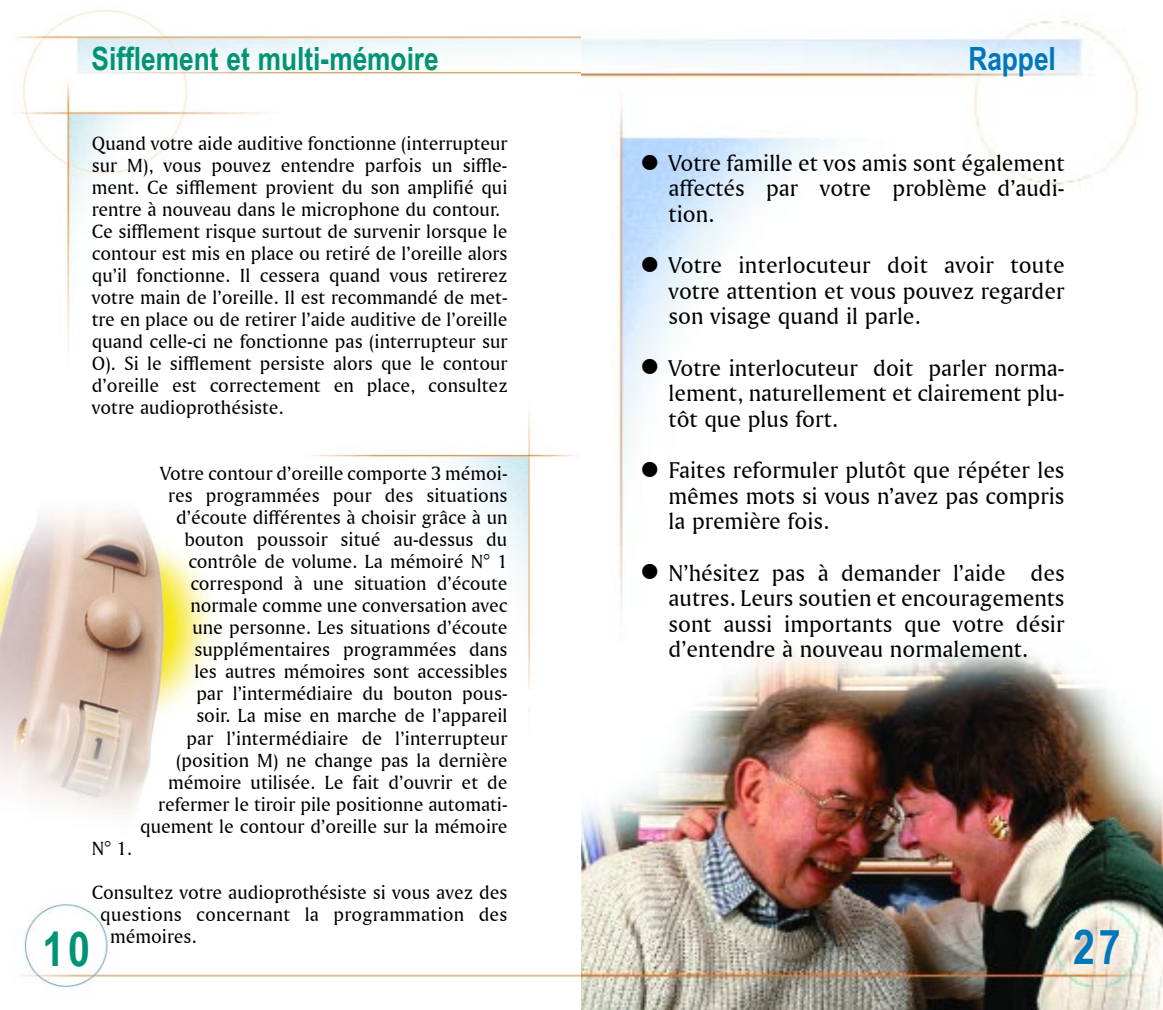
<style>
.page{position:relative;width:1163px;height:1010px;background:#fff}
.page>*{position:absolute;margin:0;border:0;box-sizing:border-box;transform-origin:0 0}
.t1{font:700 48px "Arial Narrow";color:#07b}
.t2{font:700 48px "Arial Narrow";color:#009475}
.t3{font:700 32px "Arial Narrow";color:#009475}
.t4{font:700 32px "Arial Narrow";color:#07b}
.t5{font:24px/25.6px "Amerigo BT Roman A";color:#000;text-align:justify}
.t6{font:20px/22px "Amerigo BT Roman A";color:#000}
</style>
<div class="page">
<img style="left:0;top:9px;width:581px;height:979px">
<img style="left:581px;top:20px;width:581px;height:989px">
<h2 class="t3" style="left:91px;top:34px;width:349px">Sifflement et multi-mémoire</h2>
<h2 class="t4" style="left:968px;top:34px;width:89px">Rappel</h2>
<p class="t6" style="left:92px;top:132px;width:417px">Quand votre aide auditive fonctionne (interrupteur sur M), vous pouvez entendre parfois un siffle&shy;ment. Ce sifflement provient du son amplifié qui rentre à nouveau dans le microphone du contour.<br>Ce sifflement risque surtout de survenir lorsque le contour est mis en place ou retiré de l’oreille alors qu’il fonctionne. Il cessera quand vous retirerez votre main de l’oreille. Il est recommandé de met&shy;tre en place ou de retirer l’aide auditive de l’oreille quand celle-ci ne fonctionne pas (interrupteur sur O). Si le sifflement persiste alors que le contour d’oreille est correctement en place, consultez votre audioprothésiste.</p>
<p class="t6" style="left:140px;top:462px;width:369px;text-align:right">Votre contour d’oreille comporte 3 mémoi&shy;res programmées pour des situations d’écoute différentes à choisir grâce à un bouton poussoir situé au-dessus du contrôle de volume. La mémoiré N° 1 correspond à une situation d’écoute normale comme une conversation avec<br>une personne. Les situations d’écoute supplémentaires programmées dans<br>les autres mémoires sont accessibles<br>par l’intermédiaire du bouton pous-<br>soir. La mise en marche de l’appareil<br>par l’intermédiaire de l’interrupteur (position M) ne change pas la dernière mémoire utilisée. Le fait d’ouvrir et de refermer le tiroir pile positionne automati&shy;quement le contour d’oreille sur la mémoire</p>
<p class="t6" style="left:92px;top:836px;width:42px">N° 1.</p>
<p class="t6" style="left:92px;top:880px;width:417px">Consultez votre audioprothésiste si vous avez des</p>
<p class="t6" style="left:100px;top:902px;width:408px">questions concernant la programmation des</p>
<p class="t6" style="left:110px;top:924px;width:88px">mémoires.</p>
<h1 class="t2" style="left:43px;top:912px;width:49px">10</h1>
<p class="t5" style="left:668px;top:149px;width:397px;text-indent:-28px">● Votre famille et vos amis sont également affectés par votre problème d’audi&shy;tion.</p>
<p class="t5" style="left:668px;top:252px;width:397px;text-indent:-28px">● Votre interlocuteur doit avoir toute votre attention et vous pouvez regarder son visage quand il parle.</p>
<p class="t5" style="left:668px;top:354px;width:397px;text-indent:-28px">● Votre interlocuteur doit parler norma&shy;lement, naturellement et clairement plu&shy;tôt que plus fort.</p>
<p class="t5" style="left:668px;top:456px;width:397px;text-indent:-28px">● Faites reformuler plutôt que répéter les mêmes mots si vous n’avez pas compris la première fois.</p>
<p class="t5" style="left:668px;top:559px;width:397px;text-indent:-28px">● N’hésitez pas à demander l’aide des autres. Leurs soutien et encouragements sont aussi importants que votre désir d’entendre à nouveau normalement.</p>
<h1 class="t1" style="left:1073px;top:910px;width:49px">27</h1>
</div>
